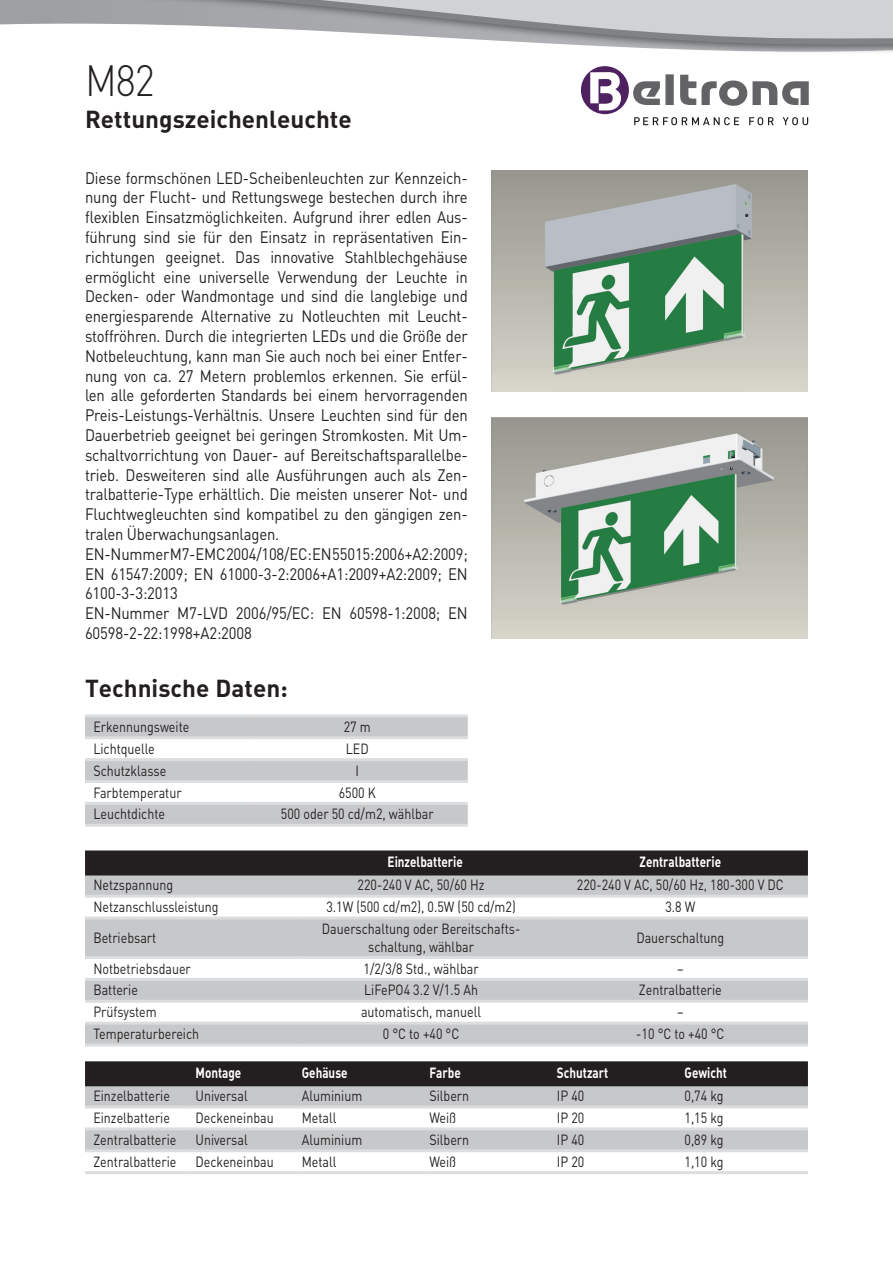
<style>
.page{position:relative;width:893px;height:1263px;background:#fff}
.page>*{position:absolute;margin:0;border:0;box-sizing:border-box;transform-origin:0 0}
.t1{font:300 43.2px "DIN";color:#231f20;scale:.9 1}
.t2{font:24.3px "DIN Bold Alternate";color:#231f20}
.t3{font:16.5px/19.8px "DIN";letter-spacing:-.01em;color:#231f20;scale:.9 1}
.t4{font:14.7px/17.5px "DIN";color:#231f20;text-align:center;scale:.85 1}
.t5{font:14.7px "DIN Bold Alternate";color:#fff;scale:.8 1}
</style>
<div class="page">
<svg style="left:0;top:0;width:893px;height:49px"></svg>
<svg style="left:580px;top:66px;width:229px;height:60px"></svg>
<img style="left:492px;top:170px;width:316px;height:221px">
<img style="left:492px;top:418px;width:316px;height:221px">
<svg style="left:85px;top:717px;width:383px;height:107px"></svg>
<hr style="left:85px;top:714px;width:170px;height:3px;background:#dcdddf">
<hr style="left:255px;top:714px;width:213px;height:3px;background:#dcdddf">
<hr style="left:85px;top:736px;width:170px;height:3px;background:#dcdddf">
<hr style="left:255px;top:736px;width:213px;height:3px;background:#dcdddf">
<hr style="left:85px;top:758px;width:170px;height:3px;background:#dcdddf">
<hr style="left:255px;top:758px;width:213px;height:3px;background:#dcdddf">
<hr style="left:85px;top:780px;width:170px;height:3px;background:#dcdddf">
<hr style="left:255px;top:780px;width:213px;height:3px;background:#dcdddf">
<hr style="left:85px;top:802px;width:170px;height:3px;background:#dcdddf">
<hr style="left:255px;top:802px;width:213px;height:3px;background:#dcdddf">
<hr style="left:85px;top:824px;width:170px;height:3px;background:#dcdddf">
<hr style="left:255px;top:824px;width:213px;height:3px;background:#dcdddf">
<svg style="left:85px;top:850px;width:723px;height:26px;background:#2a2627"></svg>
<div style="left:85px;top:876px;width:723px;height:167px;background:#c7c8ca"></div>
<svg style="left:85px;top:898px;width:723px;height:124px"></svg>
<hr style="left:85px;top:895px;width:213px;height:3px;background:#dcdddf">
<hr style="left:298px;top:895px;width:255px;height:3px;background:#dcdddf">
<hr style="left:553px;top:895px;width:255px;height:3px;background:#dcdddf">
<hr style="left:85px;top:916px;width:213px;height:3px;background:#dcdddf">
<hr style="left:298px;top:916px;width:255px;height:3px;background:#dcdddf">
<hr style="left:553px;top:916px;width:255px;height:3px;background:#dcdddf">
<hr style="left:85px;top:956px;width:213px;height:3px;background:#dcdddf">
<hr style="left:298px;top:956px;width:255px;height:3px;background:#dcdddf">
<hr style="left:553px;top:956px;width:255px;height:3px;background:#dcdddf">
<hr style="left:85px;top:978px;width:213px;height:3px;background:#dcdddf">
<hr style="left:298px;top:978px;width:255px;height:3px;background:#dcdddf">
<hr style="left:553px;top:978px;width:255px;height:3px;background:#dcdddf">
<hr style="left:85px;top:1000px;width:213px;height:3px;background:#dcdddf">
<hr style="left:298px;top:1000px;width:255px;height:3px;background:#dcdddf">
<hr style="left:553px;top:1000px;width:255px;height:3px;background:#dcdddf">
<hr style="left:85px;top:1022px;width:213px;height:2px;background:#dcdddf">
<hr style="left:298px;top:1022px;width:255px;height:2px;background:#dcdddf">
<hr style="left:553px;top:1022px;width:255px;height:2px;background:#dcdddf">
<hr style="left:85px;top:1043px;width:213px;height:3px;background:#dcdddf">
<hr style="left:298px;top:1043px;width:255px;height:3px;background:#dcdddf">
<hr style="left:553px;top:1043px;width:255px;height:3px;background:#dcdddf">
<div style="left:85px;top:1061px;width:723px;height:25px;background:#231f20"></div>
<div style="left:85px;top:1086px;width:723px;height:19px;background:#c7c8ca"></div>
<svg style="left:85px;top:1108px;width:723px;height:41px"></svg>
<hr style="left:85px;top:1105px;width:106px;height:3px;background:#dcdddf">
<hr style="left:191px;top:1105px;width:107px;height:3px;background:#dcdddf">
<hr style="left:298px;top:1105px;width:127px;height:3px;background:#dcdddf">
<hr style="left:425px;top:1105px;width:128px;height:3px;background:#dcdddf">
<hr style="left:553px;top:1105px;width:127px;height:3px;background:#dcdddf">
<hr style="left:680px;top:1105px;width:128px;height:3px;background:#dcdddf">
<hr style="left:85px;top:1127px;width:106px;height:3px;background:#dcdddf">
<hr style="left:191px;top:1127px;width:107px;height:3px;background:#dcdddf">
<hr style="left:298px;top:1127px;width:127px;height:3px;background:#dcdddf">
<hr style="left:425px;top:1127px;width:128px;height:3px;background:#dcdddf">
<hr style="left:553px;top:1127px;width:127px;height:3px;background:#dcdddf">
<hr style="left:680px;top:1127px;width:128px;height:3px;background:#dcdddf">
<hr style="left:85px;top:1149px;width:106px;height:3px;background:#dcdddf">
<hr style="left:191px;top:1149px;width:107px;height:3px;background:#dcdddf">
<hr style="left:298px;top:1149px;width:127px;height:3px;background:#dcdddf">
<hr style="left:425px;top:1149px;width:128px;height:3px;background:#dcdddf">
<hr style="left:553px;top:1149px;width:127px;height:3px;background:#dcdddf">
<hr style="left:680px;top:1149px;width:128px;height:3px;background:#dcdddf">
<hr style="left:85px;top:1171px;width:106px;height:3px;background:#dcdddf">
<hr style="left:191px;top:1171px;width:107px;height:3px;background:#dcdddf">
<hr style="left:298px;top:1171px;width:127px;height:3px;background:#dcdddf">
<hr style="left:425px;top:1171px;width:128px;height:3px;background:#dcdddf">
<hr style="left:553px;top:1171px;width:127px;height:3px;background:#dcdddf">
<hr style="left:680px;top:1171px;width:128px;height:3px;background:#dcdddf">
<h1 class="t1" style="left:85px;top:54px;width:79px">M82</h1>
<h2 class="t2" style="left:85px;top:103px;width:268px">Rettungszeichenleuchte</h2>
<p class="t3" style="left:85px;top:167px;width:427px">Diese formschönen LED-Scheibenleuchten zur Kennzeich&shy;nung der Flucht- und Rettungswege bestechen durch ihre flexiblen Einsatzmöglichkeiten. Aufgrund ihrer edlen Aus&shy;führung sind sie für den Einsatz in repräsentativen Ein&shy;richtungen geeignet. Das innovative Stahlblechgehäuse ermöglicht eine universelle Verwendung der Leuchte in Decken- oder Wandmontage und sind die langlebige und energiesparende Alternative zu Notleuchten mit Leucht&shy;stoffröhren. Durch die integrierten LEDs und die Größe der Notbeleuchtung, kann man Sie auch noch bei einer Entfer&shy;nung von ca. 27 Metern problemlos erkennen. Sie erfül&shy;len alle geforderten Standards bei einem hervorragenden Preis-Leistungs-Verhältnis. Unsere Leuchten sind für den Dauerbetrieb geeignet bei geringen Stromkosten. Mit Um&shy;schaltvorrichtung von Dauer- auf Bereitschaftsparallelbe&shy;trieb. Desweiteren sind alle Ausführungen auch als Zen&shy;tralbatterie-Type erhältlich. Die meisten unserer Not- und Fluchtwegleuchten sind kompatibel zu den gängigen zen&shy;tralen Überwachungsanlagen.<br>EN-Nummer M7-EMC 2004/108/EC: EN 55015:2006+A2:2009; EN 61547:2009; EN 61000-3-2:2006+A1:2009+A2:2009; EN 6100-3-3:2013<br>EN-Nummer M7-LVD 2006/95/EC: EN 60598-1:2008; EN 60598-2-22:1998+A2:2008</p>
<h2 class="t2" style="left:85px;top:673px;width:205px">Technische Daten:</h2>
<p class="t4" style="left:93px;top:718px;width:114px">Erkennungsweite</p>
<p class="t4" style="left:344px;top:718px;width:33px">27 m</p>
<p class="t4" style="left:93px;top:739px;width:74px">Lichtquelle</p>
<p class="t4" style="left:346px;top:739px;width:29px">LED</p>
<p class="t4" style="left:93px;top:761px;width:87px">Schutzklasse</p>
<p class="t4" style="left:356px;top:761px;width:6px">I</p>
<p class="t4" style="left:93px;top:783px;width:105px">Farbtemperatur</p>
<p class="t4" style="left:339px;top:783px;width:45px">6500 K</p>
<p class="t4" style="left:93px;top:805px;width:86px">Leuchtdichte</p>
<p class="t4" style="left:281px;top:805px;width:181px">500 oder 50 cd/m2, wählbar</p>
<p class="t5" style="left:388px;top:852px;width:96px">Einzelbatterie</p>
<p class="t5" style="left:640px;top:852px;width:103px">Zentralbatterie</p>
<p class="t4" style="left:93px;top:876px;width:95px">Netzspannung</p>
<p class="t4" style="left:358px;top:876px;width:151px">220-240 V AC, 50/60 Hz</p>
<p class="t4" style="left:577px;top:876px;width:245px">220-240 V AC, 50/60 Hz, 180-300 V DC</p>
<p class="t4" style="left:93px;top:898px;width:149px">Netzanschlussleistung</p>
<p class="t4" style="left:326px;top:898px;width:224px">3.1W (500 cd/m2), 0.5W (50 cd/m2)</p>
<p class="t4" style="left:665px;top:898px;width:37px">3.8 W</p>
<p class="t4" style="left:93px;top:928px;width:76px">Betriebsart</p>
<p class="t4" style="left:322px;top:920px;width:235px">Dauerschaltung oder Bereitschafts&shy;schaltung, wählbar</p>
<p class="t4" style="left:636px;top:928px;width:105px">Dauerschaltung</p>
<p class="t4" style="left:93px;top:959px;width:116px">Notbetriebsdauer</p>
<p class="t4" style="left:363px;top:959px;width:137px">1/2/3/8 Std., wählbar</p>
<p class="t4" style="left:677px;top:959px;width:9px">–</p>
<p class="t4" style="left:93px;top:981px;width:54px">Batterie</p>
<p class="t4" style="left:364px;top:981px;width:135px">LiFePO4 3.2 V/1.5 Ah</p>
<p class="t4" style="left:639px;top:981px;width:99px">Zentralbatterie</p>
<p class="t4" style="left:93px;top:1003px;width:76px">Prüfsystem</p>
<p class="t4" style="left:361px;top:1003px;width:143px">automatisch, manuell</p>
<p class="t4" style="left:677px;top:1003px;width:9px">–</p>
<p class="t4" style="left:93px;top:1025px;width:126px">Temperaturbereich</p>
<p class="t4" style="left:383px;top:1025px;width:91px">0 °C to +40 °C</p>
<p class="t4" style="left:636px;top:1025px;width:105px">-10 °C to +40 °C</p>
<p class="t5" style="left:195px;top:1063px;width:59px">Montage</p>
<p class="t5" style="left:302px;top:1063px;width:59px">Gehäuse</p>
<p class="t5" style="left:429px;top:1063px;width:41px">Farbe</p>
<p class="t5" style="left:557px;top:1063px;width:66px">Schutzart</p>
<p class="t5" style="left:684px;top:1063px;width:55px">Gewicht</p>
<p class="t4" style="left:93px;top:1087px;width:92px">Einzelbatterie</p>
<p class="t4" style="left:195px;top:1087px;width:63px">Universal</p>
<p class="t4" style="left:302px;top:1087px;width:73px">Aluminium</p>
<p class="t4" style="left:429px;top:1087px;width:48px">Silbern</p>
<p class="t4" style="left:557px;top:1087px;width:34px">IP 40</p>
<p class="t4" style="left:684px;top:1087px;width:47px">0,74 kg</p>
<p class="t4" style="left:93px;top:1109px;width:92px">Einzelbatterie</p>
<p class="t4" style="left:195px;top:1109px;width:93px">Deckeneinbau</p>
<p class="t4" style="left:302px;top:1109px;width:42px">Metall</p>
<p class="t4" style="left:429px;top:1109px;width:33px">Weiß</p>
<p class="t4" style="left:557px;top:1109px;width:34px">IP 20</p>
<p class="t4" style="left:684px;top:1109px;width:47px">1,15 kg</p>
<p class="t4" style="left:93px;top:1130px;width:99px">Zentralbatterie</p>
<p class="t4" style="left:195px;top:1130px;width:63px">Universal</p>
<p class="t4" style="left:302px;top:1130px;width:73px">Aluminium</p>
<p class="t4" style="left:429px;top:1130px;width:48px">Silbern</p>
<p class="t4" style="left:557px;top:1130px;width:34px">IP 40</p>
<p class="t4" style="left:684px;top:1130px;width:47px">0,89 kg</p>
<p class="t4" style="left:93px;top:1152px;width:99px">Zentralbatterie</p>
<p class="t4" style="left:195px;top:1152px;width:93px">Deckeneinbau</p>
<p class="t4" style="left:302px;top:1152px;width:42px">Metall</p>
<p class="t4" style="left:429px;top:1152px;width:33px">Weiß</p>
<p class="t4" style="left:557px;top:1152px;width:34px">IP 20</p>
<p class="t4" style="left:684px;top:1152px;width:47px">1,10 kg</p>
</div>
